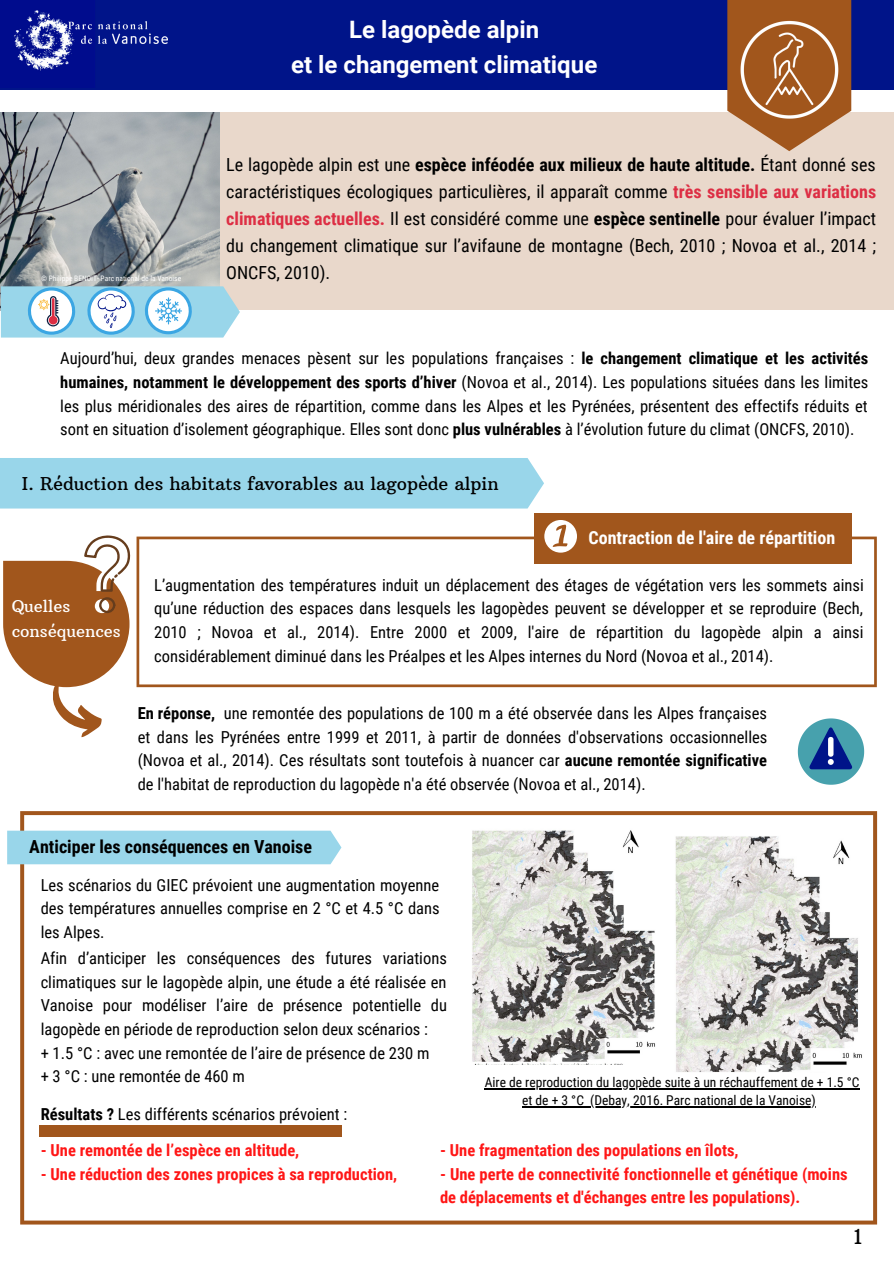
<style>
.page{position:relative;width:894px;height:1264px;background:#fff}
.page>*{position:absolute;margin:0;border:0;box-sizing:border-box;transform-origin:0 0}
.t1{font:700 24px/35.5px "Roboto";color:#fff;text-align:center}
.t2{font:21px "Arbutus Slab";color:#000}
.t3{font:18px/27px "Roboto Condensed";color:#000;text-align:justify}
.t4{font:18px "Arbutus Slab";color:#000}
.t5{font:700 18px "Roboto Condensed";color:#000}
.t6{font:700 18px "Roboto Condensed";color:#fff}
.t7{font:16.5px/23.7px "Roboto Condensed";color:#000;text-align:justify}
.t8{font:700 16.5px/23.7px "Roboto Condensed";color:#ff1616}
.t9{font:16.5px/24.5px "Arbutus Slab";color:#fff}
.t10{font:13.5px/18px "Roboto Condensed";color:#000;text-align:center}
.t11{font:7.5px "Roboto Condensed";color:#fff}
.s1{font-weight:700}
.s2{font-weight:700;color:#dd2e44}
</style>
<div class="page">
<div style="left:0;top:113px;width:893px;height:197px;background:#e9d8cb"></div>
<img style="left:1px;top:113px;width:218px;height:173px">
<div style="left:0;top:0;width:893px;height:90px;background:#001489"></div>
<svg style="left:727px;top:0;width:124px;height:151px"></svg>
<img style="left:730px;top:10px;width:117px;height:117px">
<div style="left:0;top:458px;width:544px;height:50px;background:#99d6ea"></div>
<svg style="left:136px;top:536px;width:740px;height:151px"></svg>
<svg style="left:1px;top:286px;width:239px;height:51px"></svg>
<svg style="left:3px;top:535px;width:127px;height:203px"></svg>
<img style="left:14px;top:10px;width:154px;height:61px">
<svg style="left:20px;top:811px;width:856px;height:413px"></svg>
<div style="left:7px;top:830px;width:334px;height:34px;background:#99d6ea"></div>
<img style="left:673px;top:835px;width:195px;height:237px">
<img style="left:469px;top:827px;width:189px;height:237px">
<hr style="left:484px;top:1088px;width:375px;height:1px;background:#000">
<hr style="left:522px;top:1106px;width:62px;height:1px;background:#000">
<hr style="left:590px;top:1106px;width:225px;height:1px;background:#000">
<svg style="left:797px;top:718px;width:66px;height:66px"></svg>
<div style="left:534px;top:513px;width:317px;height:50px;background:#a1561c"></div>
<svg style="left:544px;top:520px;width:33px;height:32px"></svg>
<div style="left:39px;top:1125px;width:302px;height:11px;background:#a1561c"></div>
<p class="t11" style="left:41px;top:274px;width:141px">© Philippe BENOIT- Parc national de la Vanoise</p>
<h1 class="t1" style="left:291px;top:12px;width:307px">Le lagopède alpin<br>et le changement climatique</h1>
<p class="t3" style="left:226px;top:151px;width:651px">Le lagopède alpin est une <span class="s1">espèce inféodée aux milieux de haute altitude.</span> Étant donné ses caractéristiques écologiques particulières, il apparaît comme <span class="s2">très sensible aux variations climatiques actuelles.</span> Il est considéré comme une <span class="s1">espèce sentinelle</span> pour évaluer l’impact du changement climatique sur l’avifaune de montagne (Bech, 2010 ; Novoa et al., 2014 ; ONCFS, 2010).</p>
<p class="t7" style="left:60px;top:347px;width:809px">Aujourd’hui, deux grandes menaces pèsent sur les populations françaises : <span class="s1">le changement climatique et les activités humaines, notamment le développement des sports d’hiver</span> (Novoa et al., 2014). Les populations situées dans les limites les plus méridionales des aires de répartition, comme dans les Alpes et les Pyrénées, présentent des effectifs réduits et sont en situation d’isolement géographique. Elles sont donc <span class="s1">plus vulnérables</span> à l’évolution future du climat (ONCFS, 2010).</p>
<p class="t4" style="left:22px;top:472px;width:478px">I. Réduction des habitats favorables au lagopède alpin</p>
<p class="t6" style="left:588px;top:527px;width:248px">Contraction de l'aire de répartition</p>
<p class="t9" style="left:12px;top:594px;width:110px">Quelles conséquences</p>
<p class="t7" style="left:154px;top:573px;width:711px">L’augmentation des températures induit un déplacement des étages de végétation vers les sommets ainsi qu’une réduction des espaces dans lesquels les lagopèdes peuvent se développer et se reproduire (Bech, 2010 ; Novoa et al., 2014). Entre 2000 et 2009, l'aire de répartition du lagopède alpin a ainsi considérablement diminué dans les Préalpes et les Alpes internes du Nord (Novoa et al., 2014).</p>
<p class="t7" style="left:138px;top:701px;width:631px"><span class="s1">En réponse,</span> une remontée des populations de 100 m a été observée dans les Alpes françaises et dans les Pyrénées entre 1999 et 2011, à partir de données d'observations occasionnelles (Novoa et al., 2014). Ces résultats sont toutefois à nuancer car <span class="s1">aucune remontée significative </span>de l'habitat de reproduction du lagopède n'a été observée (Novoa et al., 2014).</p>
<p class="t5" style="left:29px;top:836px;width:284px">Anticiper les conséquences en Vanoise</p>
<p class="t7" style="left:41px;top:873px;width:400px">Les scénarios du GIEC prévoient une augmentation moyenne des températures annuelles comprise en 2 °C et 4.5 °C dans les Alpes.</p>
<p class="t7" style="left:41px;top:946px;width:408px;text-align:left">Afin d’anticiper les conséquences des futures variations climatiques sur le lagopède alpin, une étude a été réalisée en Vanoise pour modéliser l’aire de présence potentielle du lagopède en période de reproduction selon deux scénarios :<br>+ 1.5 °C : avec une remontée de l’aire de présence de 230 m<br>+ 3 °C : une remontée de 460 m</p>
<p class="t7" style="left:41px;top:1102px;width:308px"><span class="s1">Résultats ?</span> Les différents scénarios prévoient :</p>
<p class="t10" style="left:484px;top:1073px;width:376px">Aire de reproduction du lagopède suite à un réchauffement de + 1.5 °C et de + 3 °C (Debay, 2016. Parc national de la Vanoise)</p>
<p class="t8" style="left:41px;top:1138px;width:260px">- Une remontée de l’espèce en altitude,</p>
<p class="t8" style="left:41px;top:1162px;width:358px">- Une réduction des zones propices à sa reproduction,</p>
<p class="t8" style="left:440px;top:1138px;width:300px">- Une fragmentation des populations en îlots,</p>
<p class="t8" style="left:440px;top:1162px;width:409px">- Une perte de connectivité fonctionnelle et génétique (moins de déplacements et d'échanges entre les populations).</p>
<p class="t2" style="left:853px;top:1223px;width:10px">1</p>
</div>
